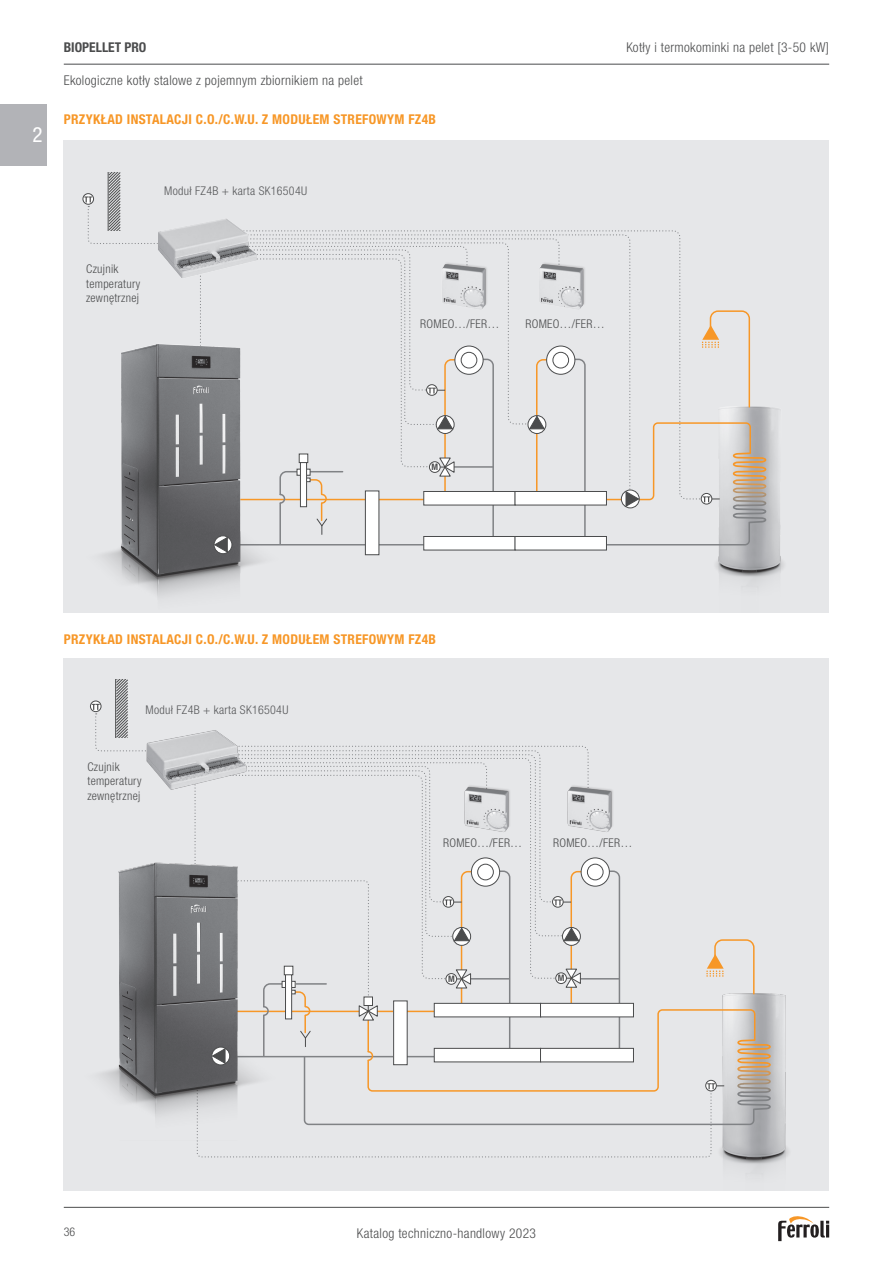
<style>
.page{position:relative;width:893px;height:1263px;background:#fff}
.page>*{position:absolute;margin:0;border:0;box-sizing:border-box;transform-origin:0 0}
.t1{font:condensed 21px "Helvetica Neue LTW1 G";color:#fff}
.t2{font:300 condensed 13.5px "Helvetica Neue LTW1 G";letter-spacing:.025em;color:#4b4c4d}
.t3{font:700 condensed 13.5px "Helvetica Neue LTW1 G";letter-spacing:.025em;color:#f79727}
.t4{font:700 condensed 13.5px "Helvetica Neue LTW1 G";color:#4b4c4d}
.t5{font:300 condensed 12px/14.4px "Helvetica Neue LTW1 G";letter-spacing:.025em;color:#4b4c4d}
.t6{font:300 condensed 12px "Helvetica Neue LTW1 G";letter-spacing:.025em;color:#57585a}
.t7{font:700 condensed 9px "Helvetica Neue LTW1 G";color:#4b4c4d}
</style>
<div class="page">
<div style="left:64px;top:658px;width:765px;height:533px;background:#e6e7e9"></div>
<img style="left:723px;top:993px;width:66px;height:182px">
<div style="left:90px;top:701px;width:11px;height:11px;border:1px solid #4b4c4d;border-radius:50%"></div>
<svg style="left:92px;top:680px;width:679px;height:478px"></svg>
<div style="left:364px;top:997px;width:8px;height:8px;background:#fff"></div>
<div style="left:364px;top:996px;width:9px;height:10px;border:1px solid #4b4c4d"></div>
<div style="left:64px;top:140px;width:765px;height:472px;background:#e6e7e9"></div>
<img style="left:716px;top:407px;width:68px;height:181px">
<div style="left:83px;top:193px;width:11px;height:12px;border:1px solid #4b4c4d;border-radius:50%"></div>
<svg style="left:84px;top:172px;width:68px;height:72px"></svg>
<svg style="left:265px;top:230px;width:415px;height:8px"></svg>
<svg style="left:200px;top:282px;width:1px;height:39px"></svg>
<img style="left:153px;top:219px;width:112px;height:61px">
<img style="left:512px;top:236px;width:88px;height:2px">
<img style="left:415px;top:236px;width:88px;height:2px">
<svg style="left:365px;top:553px;width:14px;height:2px"></svg>
<img style="left:102px;top:323px;width:160px;height:274px">
<div style="left:214px;top:535px;width:18px;height:19px;border:1px solid #4b4c4d;border-radius:50%"></div>
<svg style="left:207px;top:238px;width:559px;height:315px"></svg>
<hr style="left:64px;top:1207px;width:765px;height:1px;background:#4b4c4d">
<svg style="left:778px;top:1216px;width:51px;height:25px"></svg>
<hr style="left:64px;top:64px;width:765px;height:1px;background:#4b4c4d">
<div style="left:0;top:104px;width:47px;height:61px;background:#b2b3b7"></div>
<h1 class="t1" style="left:32px;top:122px;width:12px">2</h1>
<p class="t4" style="left:64px;top:39px;width:84px">BIOPELLET PRO</p>
<p class="t2" style="left:64px;top:72px;width:300px">Ekologiczne kotły stalowe z pojemnym zbiornikiem na pelet</p>
<p class="t3" style="left:64px;top:112px;width:374px">PRZYKŁAD INSTALACJI C.O./C.W.U. Z MODUŁEM STREFOWYM FZ4B</p>
<p class="t6" style="left:164px;top:183px;width:144px">Moduł FZ4B + karta SK16504U</p>
<p class="t2" style="left:626px;top:40px;width:204px">Kotły i termokominki na pelet [3-50 kW]</p>
<p class="t5" style="left:86px;top:262px;width:56px">Czujnik temperatury zewnętrznej</p>
<p class="t5" style="left:420px;top:316px;width:81px">ROMEO…/FER…</p>
<p class="t5" style="left:525px;top:316px;width:81px">ROMEO…/FER…</p>
<p class="t7" style="left:431px;top:462px;width:8px">M</p>
<p class="t3" style="left:64px;top:631px;width:374px">PRZYKŁAD INSTALACJI C.O./C.W.U. Z MODUŁEM STREFOWYM FZ4B</p>
<p class="t6" style="left:146px;top:703px;width:144px">Moduł FZ4B + karta SK16504U</p>
<p class="t5" style="left:87px;top:759px;width:56px">Czujnik temperatury zewnętrznej</p>
<p class="t5" style="left:443px;top:836px;width:81px">ROMEO…/FER…</p>
<p class="t5" style="left:553px;top:836px;width:81px">ROMEO…/FER…</p>
<p class="t7" style="left:448px;top:973px;width:8px">M</p>
<p class="t7" style="left:558px;top:973px;width:8px">M</p>
<p class="t5" style="left:64px;top:1225px;width:13px">36</p>
<p class="t2" style="left:357px;top:1225px;width:181px">Katalog techniczno-handlowy 2023</p>
</div>
